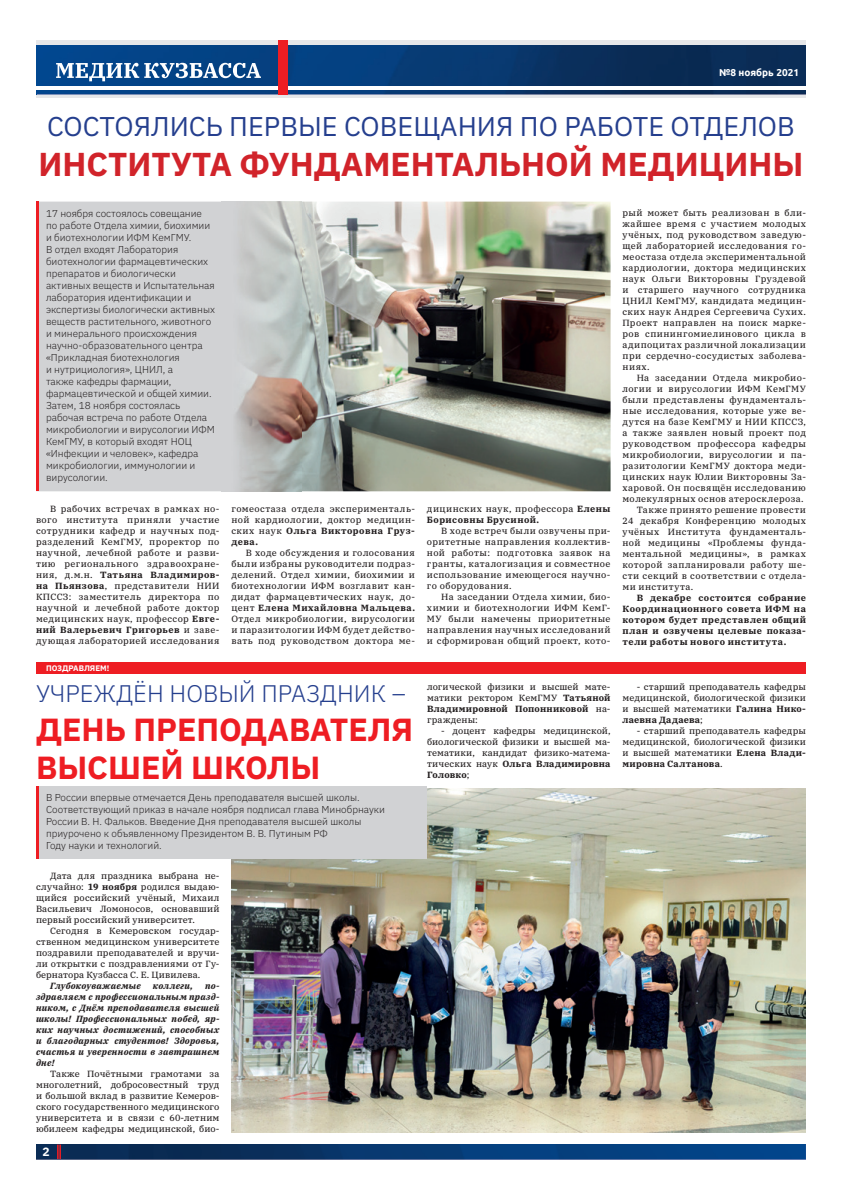
<style>
.page{position:relative;width:842px;height:1191px;background:#fff}
.page>*{position:absolute;margin:0;border:0;box-sizing:border-box;transform-origin:0 0}
.t1{font:700 33.1px "IBM Plex Sans";color:#d1232a}
.t2{font:700 32px/38.4px "IBM Plex Sans";color:#ee1d23}
.t3{font:27.1px "IBM Plex Sans";color:#253f8e}
.t4{font:300 24px "IBM Plex Sans";color:#253f8e}
.t5{font:700 12px "IBM Plex Sans";color:#fff}
.t6{font:300 10px/12px "IBM Plex Sans";color:#231f20}
.t7{font:700 10px "Ubuntu";color:#fff}
.t8{font:9px/11px "IBM Plex Serif Text";letter-spacing:.035em;color:#231f20;text-align:justify}
.t9{font:700 9px/11px "IBM Plex Serif";letter-spacing:.045em;color:#231f20}
.t10{font:italic 700 9px/11px "IBM Plex Serif";letter-spacing:.025em;color:#231f20;text-align:justify}
.t11{font:700 9px/11px "IBM Plex Serif";letter-spacing:.025em;color:#231f20}
.t12{font:9px/11px "IBM Plex Serif Text";letter-spacing:.01em;color:#231f20}
.t13{font:700 9px "IBM Plex Serif";letter-spacing:.02em;color:#231f20}
.t14{font:9px "IBM Plex Serif Text";letter-spacing:.015em;color:#231f20}
.t15{font:700 8px "IBM Plex Sans";color:#fff}
.s1{font-family:"IBM Plex Serif Text";font-weight:400}
.s2{font-family:"IBM Plex Serif";font-weight:700}
</style>
<div class="page">
<img style="left:37px;top:1144px;width:769px;height:15px">
<svg style="left:57px;top:1144px;width:4px;height:15px"></svg>
<svg style="left:36px;top:40px;width:770px;height:57px;background:#d5d9df"></svg>
<img style="left:38px;top:45px;width:768px;height:49px">
<hr style="left:36px;top:86px;width:770px;height:4px;background:#fff">
<svg style="left:56px;top:63px;width:205px;height:18px"></svg>
<div style="left:278px;top:40px;width:10px;height:55px;background:#ee1d23"></div>
<img style="left:232px;top:788px;width:574px;height:344px">
<div style="left:36px;top:786px;width:391px;height:73px;background:#d1d2d4"></div>
<hr style="left:36px;top:786px;width:3px;height:73px;background:#ee1d23">
<img style="left:301px;top:202px;width:309px;height:289px">
<div style="left:39px;top:202px;width:183px;height:289px;background:#d1d2d4"></div>
<img style="left:222px;top:202px;width:79px;height:289px">
<hr style="left:36px;top:202px;width:3px;height:289px;background:#ee1d23">
<div style="left:36px;top:661px;width:770px;height:12px;background:#ee1d23"></div>
<p class="t7" style="left:719px;top:66px;width:81px">№8 ноябрь 2021</p>
<h3 class="t3" style="left:47px;top:106px;width:749px">СОСТОЯЛИСЬ ПЕРВЫЕ СОВЕЩАНИЯ ПО РАБОТЕ ОТДЕЛОВ</h3>
<h1 class="t1" style="left:39px;top:138px;width:766px">ИНСТИТУТА ФУНДАМЕНТАЛЬНОЙ МЕДИЦИНЫ</h1>
<p class="t6" style="left:46px;top:206px;width:170px">17 ноября состоялось совещание по работе Отдела химии, биохимии и биотехнологии ИФМ КемГМУ.<br>В отдел входят Лаборатория биотехнологии фармацевтических препаратов и биологически активных веществ и Испытательная лаборатория идентификации и экспертизы биологически активных веществ растительного, животного и минерального происхождения научно-образовательного центра «Прикладная биотехнология<br>и нутрициология», ЦНИЛ, а<br>также кафедры фармации, фармацевтической и общей химии.<br>Затем, 18 ноября состоялась рабочая встреча по работе Отдела микробиологии и вирусологии ИФМ<br>КемГМУ, в который входят НОЦ «Инфекции и человек», кафедра микробиологии, иммунологии и вирусологии.</p>
<p class="t8" style="left:36px;top:502px;width:185px;text-indent:14px">В рабочих встречах в рамках но&shy;вого института приняли участие сотрудники кафедр и научных под&shy;разделений КемГМУ, проректор по научной, лечебной работе и разви&shy;тию регионального здравоохране-</p>
<p class="t9" style="left:36px;top:568px;width:185px"><span class="s1">ния, д.м.н.</span> Татьяна Владимиров-</p>
<p class="t8" style="left:36px;top:579px;width:185px"><span class="s2">на Пьянзова</span>, представители НИИ КПССЗ: заместитель директора по научной и лечебной работе доктор медицинских наук, профессор <span class="s2">Евге-</span></p>
<p class="t9" style="left:36px;top:623px;width:185px">ний Валерьевич Григорьев <span class="s1">и заве-</span></p>
<p class="t8" style="left:36px;top:634px;width:185px">дующая лабораторией исследования</p>
<p class="t8" style="left:231px;top:502px;width:185px">гомеостаза отдела эксперименталь&shy;ной кардиологии, доктор медицин-</p>
<p class="t9" style="left:231px;top:524px;width:185px"><span class="s1">ских наук</span> Ольга Викторовна Груз&shy;дева.</p>
<p class="t8" style="left:231px;top:546px;width:185px;text-indent:14px">В ходе обсуждения и голосования были избраны руководители подраз&shy;делений. Отдел химии, биохимии и биотехнологии ИФМ возглавит кан&shy;дидат фармацевтических наук, до-</p>
<p class="t9" style="left:231px;top:601px;width:185px"><span class="s1">цент</span> Елена Михайловна Мальцева.</p>
<p class="t8" style="left:231px;top:612px;width:185px">Отдел микробиологии, вирусологии и паразитологии ИФМ будет действо&shy;вать под руководством доктора ме-</p>
<p class="t15" style="left:46px;top:661px;width:65px">ПОЗДРАВЛЯЕМ!</p>
<h3 class="t4" style="left:36px;top:675px;width:371px">УЧРЕЖДЁН НОВЫЙ ПРАЗДНИК –</h3>
<h2 class="t2" style="left:36px;top:707px;width:379px">ДЕНЬ ПРЕПОДАВАТЕЛЯ<br>ВЫСШЕЙ ШКОЛЫ</h2>
<p class="t6" style="left:46px;top:791px;width:341px">В России впервые отмечается День преподавателя высшей школы.<br>Соответствующий приказ в начале ноября подписал глава Минобрнауки России В. Н. Фальков. Введение Дня преподавателя высшей школы приурочено к объявленному Президентом В. В. Путиным РФ<br>Году науки и технологий.</p>
<p class="t8" style="left:36px;top:869px;width:185px;text-indent:14px">Дата для праздника выбрана не&shy;случайно: <span class="s2">19 ноября</span> родился выдаю&shy;щийся российский учёный, Михаил Васильевич Ломоносов, основавший первый российский университет.</p>
<p class="t8" style="left:36px;top:924px;width:185px;text-indent:14px">Сегодня в Кемеровском государ&shy;ственном медицинском университете поздравили преподавателей и вручи&shy;ли открытки с поздравлениями от Гу&shy;бернатора Кузбасса С. Е. Цивилева.</p>
<p class="t10" style="left:50px;top:979px;width:92px">Глубокоуважаемые</p>
<p class="t10" style="left:153px;top:979px;width:42px">коллеги,</p>
<p class="t10" style="left:36px;top:979px;width:185px;text-indent:169px">по&shy;здравляем с профессиональным празд&shy;ником, с Днём преподавателя высшей школы! Профессиональных побед, яр&shy;ких научных достижений, способных и благодарных студентов! Здоровья, счастья и уверенности в завтрашнем дне!</p>
<p class="t8" style="left:36px;top:1067px;width:185px;text-indent:14px">Также Почётными грамотами за многолетний, добросовестный труд и большой вклад в развитие Кемеров&shy;ского государственного медицинского университета и в связи с 60-летним юбилеем кафедры медицинской, био-</p>
<h3 class="t5" style="left:43px;top:1142px;width:9px">2</h3>
<p class="t8" style="left:427px;top:502px;width:185px">дицинских наук, профессора <span class="s2">Елены</span></p>
<p class="t9" style="left:427px;top:513px;width:114px">Борисовны Брусиной.</p>
<p class="t8" style="left:427px;top:524px;width:185px;text-indent:14px">В ходе встреч были озвучены при&shy;оритетные направления коллектив&shy;ной работы: подготовка заявок на гранты, каталогизация и совместное использование имеющегося научно&shy;го оборудования.</p>
<p class="t8" style="left:427px;top:590px;width:185px;text-indent:14px">На заседании Отдела химии, био&shy;химии и биотехнологии ИФМ КемГ-МУ были намечены приоритетные направления научных исследований и сформирован общий проект, кото-</p>
<p class="t8" style="left:622px;top:206px;width:185px">рый может быть реализован в бли&shy;жайшее время с участием молодых учёных, под руководством заведую&shy;щей лабораторией исследования го&shy;меостаза отдела экспериментальной кардиологии, доктора медицинских наук Ольги Викторовны Груздевой и старшего научного сотрудника ЦНИЛ КемГМУ, кандидата медицин&shy;ских наук Андрея Сергеевича Сухих.<br>Проект направлен на поиск марке&shy;ров спинингомиелинового цикла в адипоцитах различной локализации при сердечно-сосудистых заболева&shy;ниях.</p>
<p class="t8" style="left:637px;top:371px;width:171px">На заседании Отдела микробио-</p>
<p class="t8" style="left:622px;top:382px;width:185px">логии и вирусологии ИФМ КемГМУ</p>
<p class="t8" style="left:622px;top:393px;width:185px">были представлены фундаменталь-</p>
<p class="t8" style="left:622px;top:404px;width:185px">ные исследования, которые уже ве-</p>
<p class="t8" style="left:622px;top:415px;width:185px">дутся на базе КемГМУ и НИИ КПССЗ,</p>
<p class="t8" style="left:622px;top:426px;width:185px">а также заявлен новый проект под</p>
<p class="t8" style="left:622px;top:437px;width:185px">руководством профессора кафедры</p>
<p class="t8" style="left:622px;top:448px;width:185px">микробиологии, вирусологии и па-</p>
<p class="t8" style="left:622px;top:459px;width:185px">разитологии КемГМУ доктора меди-</p>
<p class="t8" style="left:622px;top:470px;width:185px">цинских наук Юлии Викторовны За-</p>
<p class="t8" style="left:622px;top:481px;width:185px">харовой. Он посвящён исследованию</p>
<p class="t8" style="left:622px;top:492px;width:183px">молекулярных основ атеросклероза.</p>
<p class="t8" style="left:637px;top:503px;width:171px">Также принято решение провести</p>
<p class="t8" style="left:622px;top:514px;width:185px">24 декабря Конференцию молодых</p>
<p class="t8" style="left:622px;top:525px;width:185px">учёных Института фундаменталь-</p>
<p class="t8" style="left:622px;top:536px;width:185px">ной медицины «Проблемы фунда-</p>
<p class="t8" style="left:622px;top:547px;width:185px">ментальной медицины», в рамках</p>
<p class="t8" style="left:622px;top:558px;width:185px">которой запланировали работу ше-</p>
<p class="t8" style="left:622px;top:569px;width:185px">сти секций в соответствии с отдела-</p>
<p class="t8" style="left:622px;top:580px;width:72px">ми института.</p>
<p class="t9" style="left:622px;top:591px;width:185px;text-align:justify;text-indent:14px">В декабре состоится собрание Координационного совета ИФМ на котором будет представлен общий план и озвучены целевые показа&shy;тели работы нового института.</p>
<p class="t12" style="left:427px;top:681px;width:185px">логической физики и высшей мате&shy;матики ректором КемГМУ <span class="s2">Татьяной</span></p>
<p class="t13" style="left:427px;top:702px;width:185px">Владимировной Попонниковой <span class="s1">на-</span></p>
<p class="t14" style="left:427px;top:713px;width:52px">граждены:</p>
<p class="t8" style="left:427px;top:725px;width:185px;text-indent:14px">- доцент кафедры медицинской, биологической физики и высшей ма&shy;тематики, кандидат физико-матема-</p>
<p class="t11" style="left:427px;top:758px;width:185px"><span class="s1">тических наук</span> Ольга Владимировна<br>Головко<span class="s1">;</span></p>
<p class="t8" style="left:622px;top:681px;width:185px;text-indent:14px">- старший преподаватель кафедры медицинской, биологической физики и высшей математики <span class="s2">Галина Нико-</span></p>
<p class="t11" style="left:622px;top:714px;width:82px">лаевна Дадаева<span class="s1">;</span></p>
<p class="t8" style="left:622px;top:725px;width:185px;text-indent:14px">- старший преподаватель кафедры медицинской, биологической физики и высшей математики <span class="s2">Елена Влади-</span></p>
<p class="t11" style="left:622px;top:758px;width:102px">мировна Салтанова<span class="s1">.</span></p>
</div>
